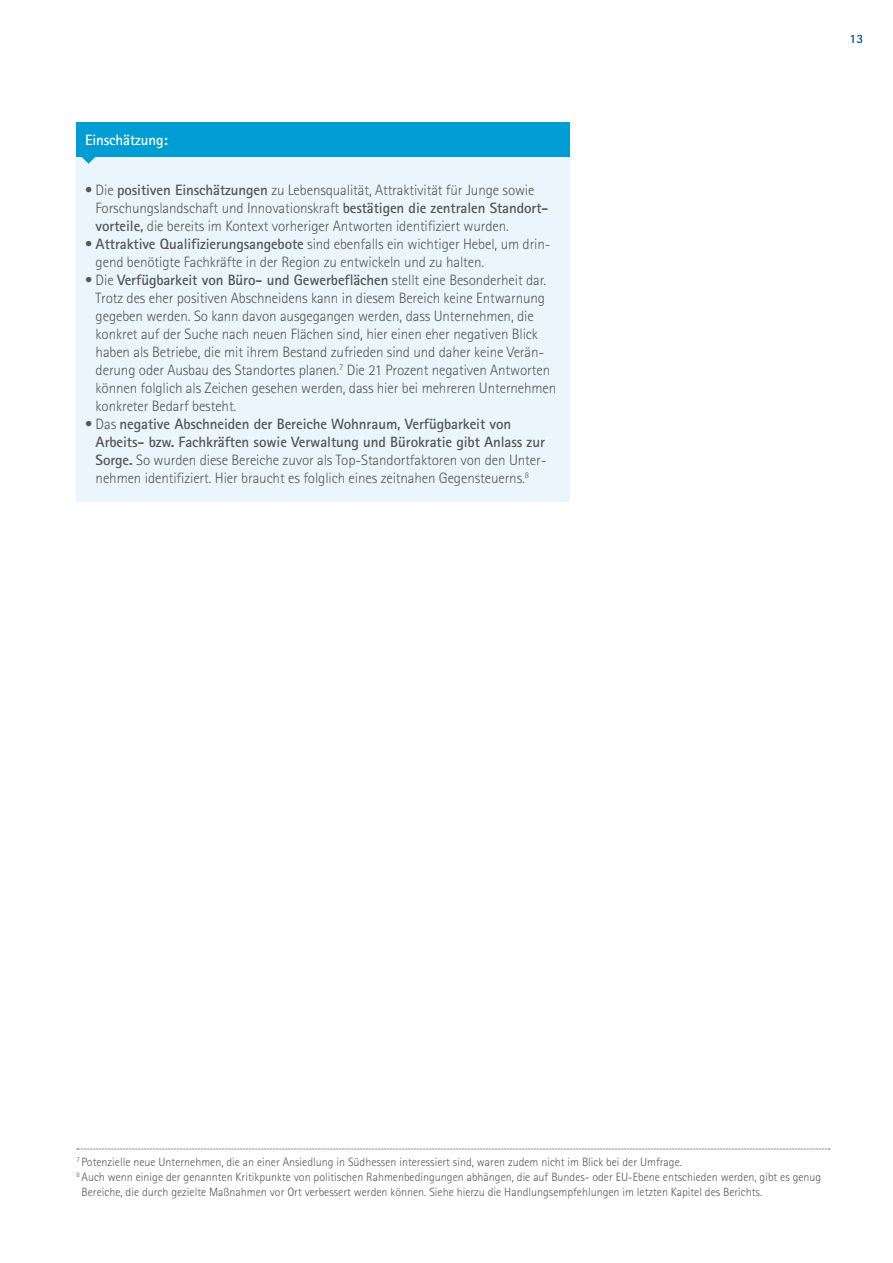
<style>
.page{position:relative;width:893px;height:1263px;background:#fff}
.page>*{position:absolute;margin:0;border:0;box-sizing:border-box;transform-origin:0 0}
.t1{font:300 15px/18px "Agfa Rotis Sans Serif";letter-spacing:-.01em;color:#565656}
.t2{font:700 15px "Agfa Rotis Sans Serif";letter-spacing:-.01em;color:#fff}
.t3{font:700 12.75px "Agfa Rotis Sans Serif";color:#004988}
.t4{font:300 12px "Agfa Rotis Sans Serif";color:#565656}
.s1{font-weight:700}
</style>
<div class="page">
<div style="left:77px;top:157px;width:493px;height:344px;background:#eaf6fc"></div>
<div style="left:77px;top:123px;width:493px;height:34px;background:#009dd4"></div>
<svg style="left:82px;top:157px;width:13px;height:7px"></svg>
<svg style="left:77px;top:1149px;width:753px;height:1px"></svg>
<p class="t2" style="left:85px;top:131px;width:85px">Einschätzung:</p>
<p class="t1" style="left:96px;top:181px;width:454px;text-indent:-11px">• Die <span class="s1">positiven Einschätzungen</span> zu Lebensqualität, Attraktivität für Junge sowie<br>Forschungslandschaft und Innovationskraft <span class="s1">bestätigen die zentralen Standort&shy;vorteile,</span> die bereits im Kontext vorheriger Antworten identifiziert wurden.</p>
<p class="t1" style="left:96px;top:235px;width:457px;text-indent:-11px">• <span class="s1">Attraktive Qualifizierungsangebote</span> sind ebenfalls ein wichtiger Hebel, um drin&shy;gend benötigte Fachkräfte in der Region zu entwickeln und zu halten.</p>
<p class="t1" style="left:96px;top:271px;width:462px;text-indent:-11px">• Die <span class="s1">Verfügbarkeit von Büro- und Gewerbeflächen</span> stellt eine Besonderheit dar.<br>Trotz des eher positiven Abschneidens kann in diesem Bereich keine Entwarnung gegeben werden. So kann davon ausgegangen werden, dass Unternehmen, die konkret auf der Suche nach neuen Flächen sind, hier einen eher negativen Blick haben als Betriebe, die mit ihrem Bestand zufrieden sind und daher keine Verän&shy;derung oder Ausbau des Standortes planen.<sup>7</sup> Die 21 Prozent negativen Antworten können folglich als Zeichen gesehen werden, dass hier bei mehreren Unternehmen konkreter Bedarf besteht.</p>
<p class="t1" style="left:96px;top:415px;width:452px;text-indent:-11px">• Das <span class="s1">negative Abschneiden der Bereiche Wohnraum, Verfügbarkeit von Arbeits- bzw. Fachkräften sowie Verwaltung und Bürokratie gibt Anlass zur Sorge.</span> So wurden diese Bereiche zuvor als Top-Standortfaktoren von den Unter&shy;nehmen identifiziert. Hier braucht es folglich eines zeitnahen Gegensteuerns.<sup>8</sup></p>
<p class="t3" style="left:849px;top:30px;width:15px">13</p>
<p class="t4" style="left:77px;top:1155px;width:607px"><sup>7</sup> Potenzielle neue Unternehmen, die an einer Ansiedlung in Südhessen interessiert sind, waren zudem nicht im Blick bei der Umfrage.</p>
<p class="t4" style="left:77px;top:1170px;width:746px"><sup>8</sup> Auch wenn einige der genannten Kritikpunkte von politischen Rahmenbedingungen abhängen, die auf Bundes- oder EU-Ebene entschieden werden, gibt es genug</p>
<p class="t4" style="left:82px;top:1185px;width:682px">Bereiche, die durch gezielte Maßnahmen vor Ort verbessert werden können. Siehe hierzu die Handlungsempfehlungen im letzten Kapitel des Berichts.</p>
</div>
